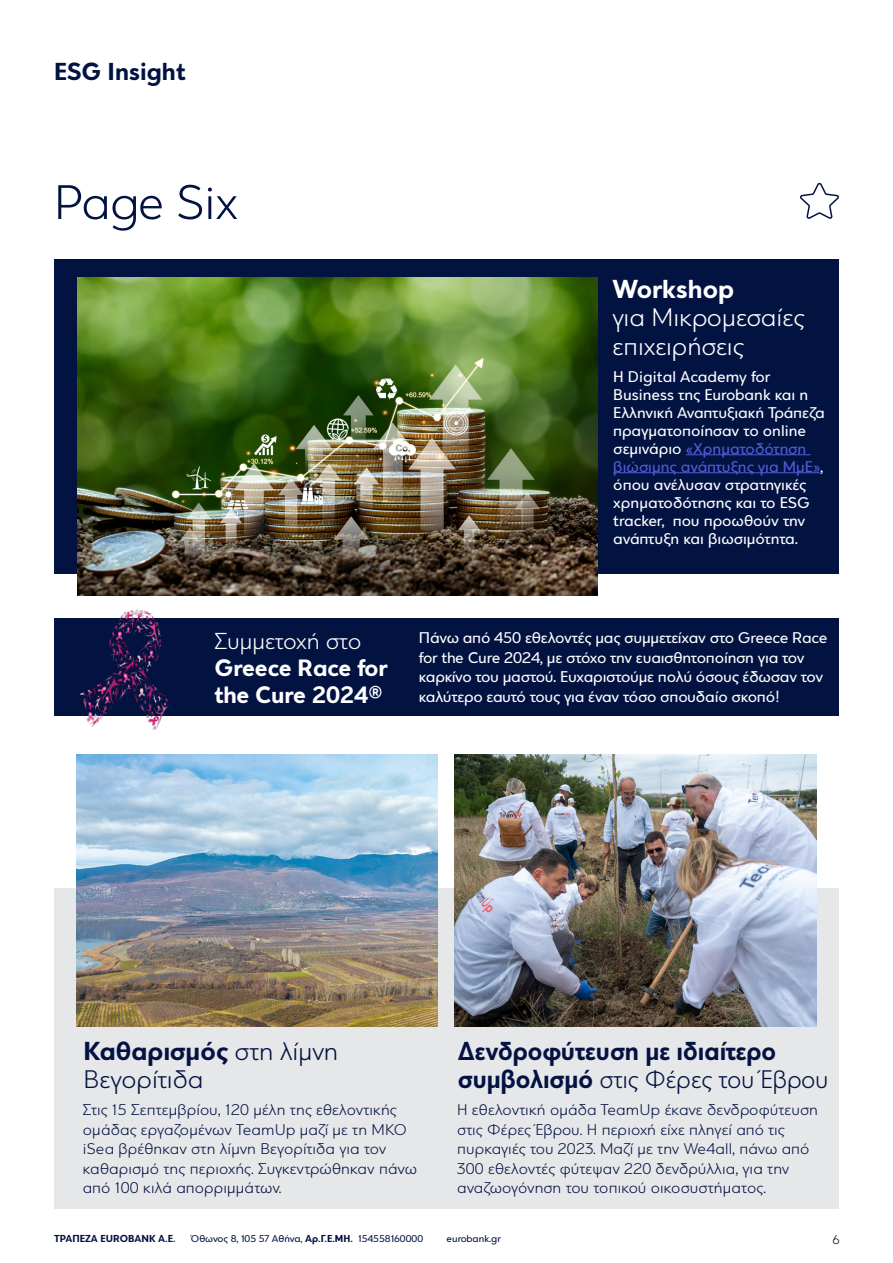
<style>
.page{position:relative;width:893px;height:1263px;background:#fff}
.page>*{position:absolute;margin:0;border:0;box-sizing:border-box;transform-origin:0 0}
.t1{font:300 51px "Eurobank Sans";letter-spacing:-.01em;color:#021342}
.t2{font:300 27px/27.9px "Eurobank Sans";color:#031242}
.t3{font:300 27px/28.5px "Eurobank Sans";color:#fff}
.t4{font:300 27px "Eurobank Sans";color:#031242;scale:.95 1}
.t5{font:700 27px "Eurobank Sans";color:#031242;scale:.95 1}
.t6{font:700 27px "Eurobank Sans";color:#fff}
.t7{font:700 25.5px "Eurobank Sans";color:#021342}
.t8{font:700 24.45px/27px "Eurobank Sans";color:#fff}
.t9{font:16.5px/18px "Eurobank Sans";letter-spacing:-.01em;color:#fff}
.t10{font:300 16.5px/19.5px "Eurobank Sans";letter-spacing:.01em;color:#031242}
.t11{font:300 13.5px "Eurobank Sans";color:#000}
.t12{font:10.5px "Eurobank Sans";color:#021342}
.t13{font:700 10.5px "Eurobank Sans";color:#021342}
.s1{color:#4f5cd6}
.s2{font-weight:300}
.s3{font-weight:700}
</style>
<div class="page">
<div style="left:54px;top:259px;width:785px;height:315px;background:#021342"></div>
<div style="left:54px;top:889px;width:785px;height:320px;background:#e6e7e9"></div>
<img style="left:77px;top:278px;width:520px;height:317px">
<img style="left:76px;top:755px;width:361px;height:272px">
<img style="left:455px;top:755px;width:361px;height:272px">
<hr style="left:686px;top:454px;width:125px;height:1px;background:#4f5cd6">
<hr style="left:613px;top:472px;width:207px;height:1px;background:#4f5cd6">
<svg style="left:800px;top:182px;width:39px;height:37px"></svg>
<div style="left:54px;top:618px;width:785px;height:98px;background:#021342"></div>
<img style="left:80px;top:609px;width:90px;height:121px">
<p class="t7" style="left:54px;top:57px;width:133px">ESG Insight</p>
<p class="t1" style="left:54px;top:173px;width:185px">Page Six</p>
<p class="t6" style="left:612px;top:273px;width:123px">Workshop</p>
<p class="t3" style="left:612px;top:303px;width:194px">για Μικρομεσαίες επιχειρήσεις</p>
<p class="t9" style="left:613px;top:367px;width:213px">Η Digital Academy for<br>Business της Eurobank και η<br>Ελληνική Αναπτυξιακή Τράπεζα πραγματοποίησαν το online σεμινάριο <span class="s1">«Χρηματοδότηση βιώσιμης ανάπτυξης για ΜμΕ»</span>, όπου ανέλυσαν στρατηγικές χρηματοδότησης και το ESG tracker, που προωθούν την ανάπτυξη και βιωσιμότητα.</p>
<p class="t8" style="left:214px;top:628px;width:175px"><span class="s2">Συμμετοχή στο<br></span>Greece Race for the Cure 2024®</p>
<p class="t9" style="left:419px;top:628px;width:410px;line-height:19.5px">Πάνω από 450 εθελοντές μας συμμετείχαν στο Greece Race for the Cure 2024, με στόχο την ευαισθητοποίηση για τον καρκίνο του μαστού. Ευχαριστούμε πολύ όσους έδωσαν τον καλύτερο εαυτό τους για έναν τόσο σπουδαίο σκοπό!</p>
<p class="t2" style="left:84px;top:1037px;width:256px"><span class="s3">Καθαρισμός</span> στη λίμνη<br>Βεγορίτιδα</p>
<p class="t10" style="left:83px;top:1100px;width:336px">Στις 15 Σεπτεμβρίου, 120 μέλη της εθελοντικής ομάδας εργαζομένων TeamUp μαζί με τη ΜΚΟ iSea βρέθηκαν στη λίμνη Βεγορίτιδα για τον καθαρισμό της περιοχής. Συγκεντρώθηκαν πάνω από 100 κιλά απορριμμάτων.</p>
<p class="t5" style="left:458px;top:1035px;width:337px">Δενδροφύτευση με ιδιαίτερο</p>
<p class="t4" style="left:458px;top:1064px;width:391px"><span class="s3">συμβολισμό</span> στις Φέρες του Έβρου</p>
<p class="t10" style="left:457px;top:1100px;width:362px">Η εθελοντική ομάδα TeamUp έκανε δενδροφύτευση στις Φέρες Έβρου. Η περιοχή είχε πληγεί από τις πυρκαγιές του 2023. Μαζί με την We4all, πάνω από 300 εθελοντές φύτεψαν 220 δενδρύλλια, για την αναζωογόνηση του τοπικού οικοσυστήματος.</p>
<p class="t13" style="left:54px;top:1232px;width:123px">ΤΡΑΠΕΖΑ EUROBANK Α.Ε.</p>
<p class="t12" style="left:191px;top:1233px;width:234px">Όθωνος 8, 105 57 Αθήνα, <span class="s3">Αρ.Γ.Ε.ΜΗ.</span> 154558160000</p>
<p class="t12" style="left:447px;top:1233px;width:56px">eurobank.gr</p>
<p class="t11" style="left:832px;top:1232px;width:9px">6</p>
</div>
